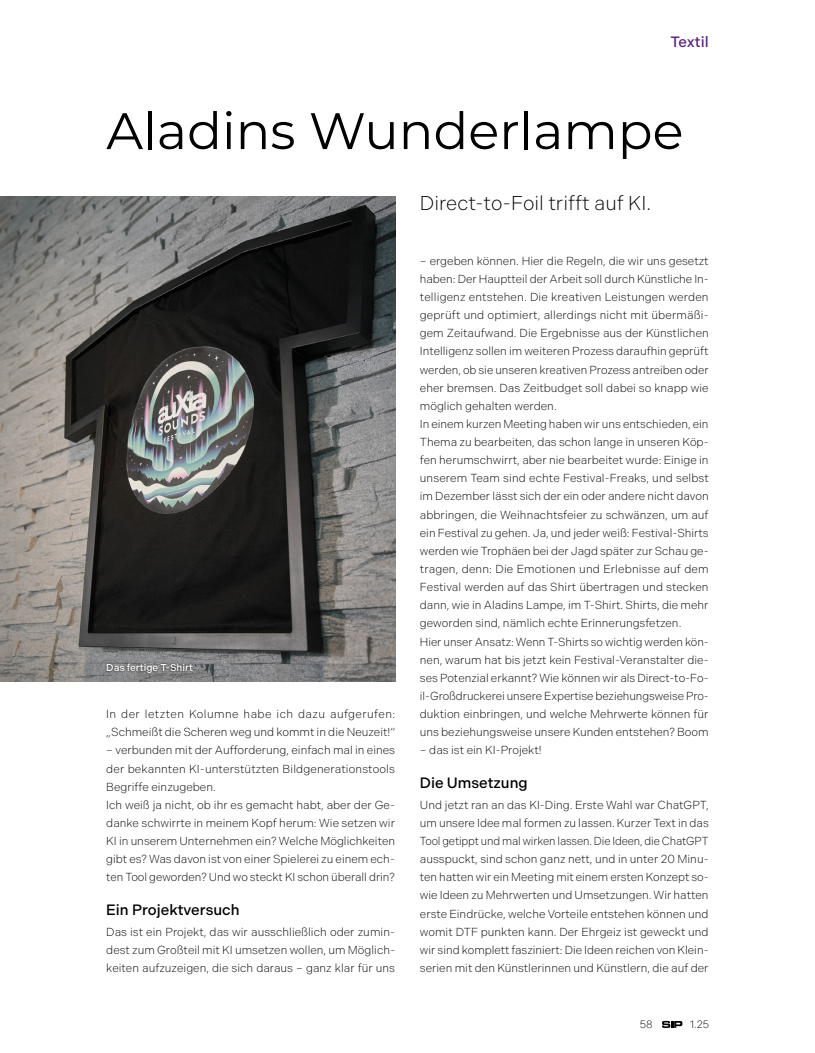
<style>
.page{position:relative;width:815px;height:1053px;background:#fff}
.page>*{position:absolute;margin:0;border:0;box-sizing:border-box;transform-origin:0 0}
.t1{font:51.25px "Montserrat";color:#000}
.t2{font:300 20px "Indivisible";color:#000}
.t3{font:500 15px "Indivisible";color:#000}
.t4{font:500 15px "Indivisible";color:#5c2483}
.t5{font:300 11.62px/18.1px "Indivisible";color:#000}
.t6{font:300 10.62px "Indivisible";color:#000}
.t7{font:500 10px "Indivisible";color:#fff}
</style>
<div class="page">
<svg style="left:662px;top:1020px;width:20px;height:7px"></svg>
<img style="left:0;top:196px;width:395px;height:485px">
<div style="left:105px;top:661px;width:90px;height:14px;background:#000;opacity:.75"></div>
<p class="t4" style="left:670px;top:33px;width:40px">Textil</p>
<h1 class="t1" style="left:106px;top:96px;width:579px">Aladins Wunderlampe</h1>
<h2 class="t2" style="left:420px;top:191px;width:233px">Direct-to-Foil trifft auf KI.</h2>
<p class="t7" style="left:106px;top:662px;width:88px">Das fertige T-Shirt</p>
<p class="t5" style="left:106px;top:705px;width:290px">In der letzten Kolumne habe ich dazu aufgerufen: „Schmeißt die Scheren weg und kommt in die Neuzeit!“</p>
<p class="t5" style="left:106px;top:741px;width:290px">– verbunden mit der Aufforderung, einfach mal in eines der bekannten KI-unterstützten Bildgenerationstools Begriffe einzugeben.<br>Ich weiß ja nicht, ob ihr es gemacht habt, aber der Ge&shy;danke schwirrte in meinem Kopf herum: Wie setzen wir KI in unserem Unternehmen ein? Welche Möglichkeiten gibt es? Was davon ist von einer Spielerei zu einem ech&shy;ten Tool geworden? Und wo steckt KI schon überall drin?</p>
<p class="t3" style="left:106px;top:901px;width:135px">Ein Projektversuch</p>
<p class="t5" style="left:106px;top:922px;width:290px;text-align:justify">Das ist ein Projekt, das wir ausschließlich oder zumin&shy;dest zum Großteil mit KI umsetzen wollen, um Möglich&shy;keiten aufzuzeigen, die sich daraus – ganz klar für uns</p>
<p class="t5" style="left:420px;top:252px;width:290px">– ergeben können. Hier die Regeln, die wir uns gesetzt haben: Der Hauptteil der Arbeit soll durch Künstliche In&shy;telligenz entstehen. Die kreativen Leistungen werden geprüft und optimiert, allerdings nicht mit übermäßi&shy;gem Zeitaufwand. Die Ergebnisse aus der Künstlichen Intelligenz sollen im weiteren Prozess daraufhin geprüft werden, ob sie unseren kreativen Prozess antreiben oder eher bremsen. Das Zeitbudget soll dabei so knapp wie möglich gehalten werden.<br>In einem kurzen Meeting haben wir uns entschieden, ein Thema zu bearbeiten, das schon lange in unseren Köp&shy;fen herumschwirrt, aber nie bearbeitet wurde: Einige in unserem Team sind echte Festival-Freaks, und selbst im Dezember lässt sich der ein oder andere nicht davon abbringen, die Weihnachtsfeier zu schwänzen, um auf ein Festival zu gehen. Ja, und jeder weiß: Festival-Shirts werden wie Trophäen bei der Jagd später zur Schau ge&shy;tragen, denn: Die Emotionen und Erlebnisse auf dem Festival werden auf das Shirt übertragen und stecken dann, wie in Aladins Lampe, im T-Shirt. Shirts, die mehr geworden sind, nämlich echte Erinnerungsfetzen.<br>Hier unser Ansatz: Wenn T-Shirts so wichtig werden kön&shy;nen, warum hat bis jetzt kein Festival-Veranstalter die&shy;ses Potenzial erkannt? Wie können wir als Direct-to-Fo&shy;il-Großdruckerei unsere Expertise beziehungsweise Pro&shy;duktion einbringen, und welche Mehrwerte können für uns beziehungsweise unsere Kunden entstehen? Boom</p>
<p class="t5" style="left:420px;top:741px;width:123px">– das ist ein KI-Projekt!</p>
<p class="t3" style="left:420px;top:774px;width:109px">Die Umsetzung</p>
<p class="t5" style="left:420px;top:795px;width:290px;text-align:justify">Und jetzt ran an das KI-Ding. Erste Wahl war ChatGPT, um unsere Idee mal formen zu lassen. Kurzer Text in das Tool getippt und mal wirken lassen. Die Ideen, die ChatGPT ausspuckt, sind schon ganz nett, und in unter 20 Minu&shy;ten hatten wir ein Meeting mit einem ersten Konzept so&shy;wie Ideen zu Mehrwerten und Umsetzungen. Wir hatten erste Eindrücke, welche Vorteile entstehen können und womit DTF punkten kann. Der Ehrgeiz ist geweckt und wir sind komplett fasziniert: Die Ideen reichen von Klein&shy;serien mit den Künstlerinnen und Künstlern, die auf der</p>
<p class="t6" style="left:640px;top:1018px;width:14px">58</p>
<p class="t6" style="left:690px;top:1018px;width:21px">1.25</p>
</div>
